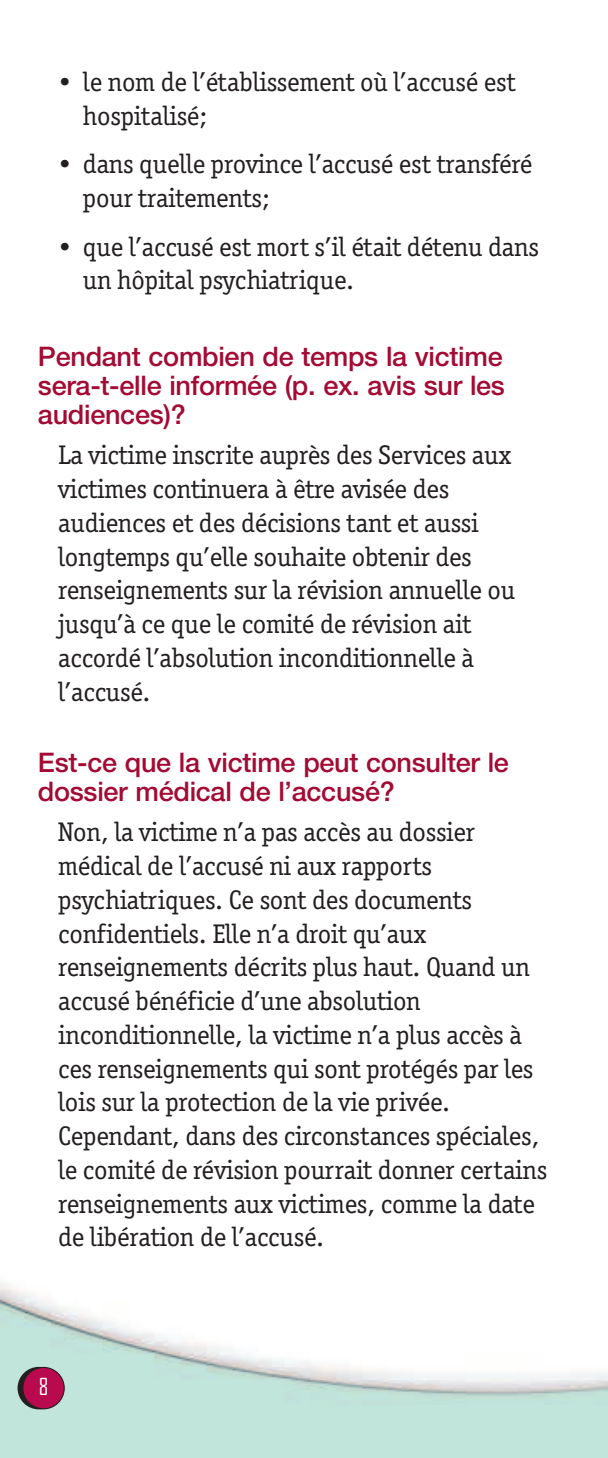
<style>
.page{position:relative;width:608px;height:1458px;background:#fff}
.page>*{position:absolute;margin:0;border:0;box-sizing:border-box;transform-origin:0 0}
.t1{font:27px/33.8px "Officina Ser ITC Std";letter-spacing:-.01em;color:#231f20}
.t2{font:500 27px/29.2px "Helvetica Neue";letter-spacing:-.01em;color:#a30a34;text-align:justify}
.t3{font:22.5px "Agency FB";color:#fff}
</style>
<div class="page">
<img style="left:0;top:1282px;width:608px;height:176px">
<div style="left:18px;top:1367px;width:42px;height:42px;background:#231f20;border-radius:50%"></div>
<div style="left:23px;top:1367px;width:41px;height:42px;background:#b80a4d;border-radius:50%"></div>
<div style="left:22px;top:1367px;width:43px;height:42px;border:2px solid #231f20;border-radius:50%"></div>
<p class="t1" style="left:83px;top:68px;width:434px;text-indent:-25px">• le nom de l’établissement où l’accusé est hospitalisé;</p>
<p class="t1" style="left:83px;top:150px;width:451px;text-indent:-25px">• dans quelle province l’accusé est transféré pour traitements;</p>
<p class="t1" style="left:83px;top:232px;width:457px;text-indent:-25px">• que l’accusé est mort s’il était détenu dans un hôpital psychiatrique.</p>
<p class="t2" style="left:38px;top:344px;width:468px">Pendant combien de temps la victime sera-t-elle informée (p. ex. avis sur les audiences)?</p>
<p class="t1" style="left:58px;top:441px;width:458px">La victime inscrite auprès des Services aux victimes continuera à être avisée des audiences et des décisions tant et aussi longtemps qu’elle souhaite obtenir des renseignements sur la révision annuelle ou jusqu’à ce que le comité de révision ait accordé l’absolution inconditionnelle à l’accusé.</p>
<p class="t2" style="left:38px;top:750px;width:472px">Est-ce que la victime peut consulter le dossier médical de l’accusé?</p>
<p class="t1" style="left:58px;top:818px;width:490px">Non, la victime n’a pas accès au dossier médical de l’accusé ni aux rapports psychiatriques. Ce sont des documents confidentiels. Elle n’a droit qu’aux renseignements décrits plus haut. Quand un accusé bénéficie d’une absolution inconditionnelle, la victime n’a plus accès à ces renseignements qui sont protégés par les lois sur la protection de la vie privée.<br>Cependant, dans des circonstances spéciales, le comité de révision pourrait donner certains renseignements aux victimes, comme la date de libération de l’accusé.</p>
<p class="t3" style="left:39px;top:1374px;width:11px">8</p>
</div>
